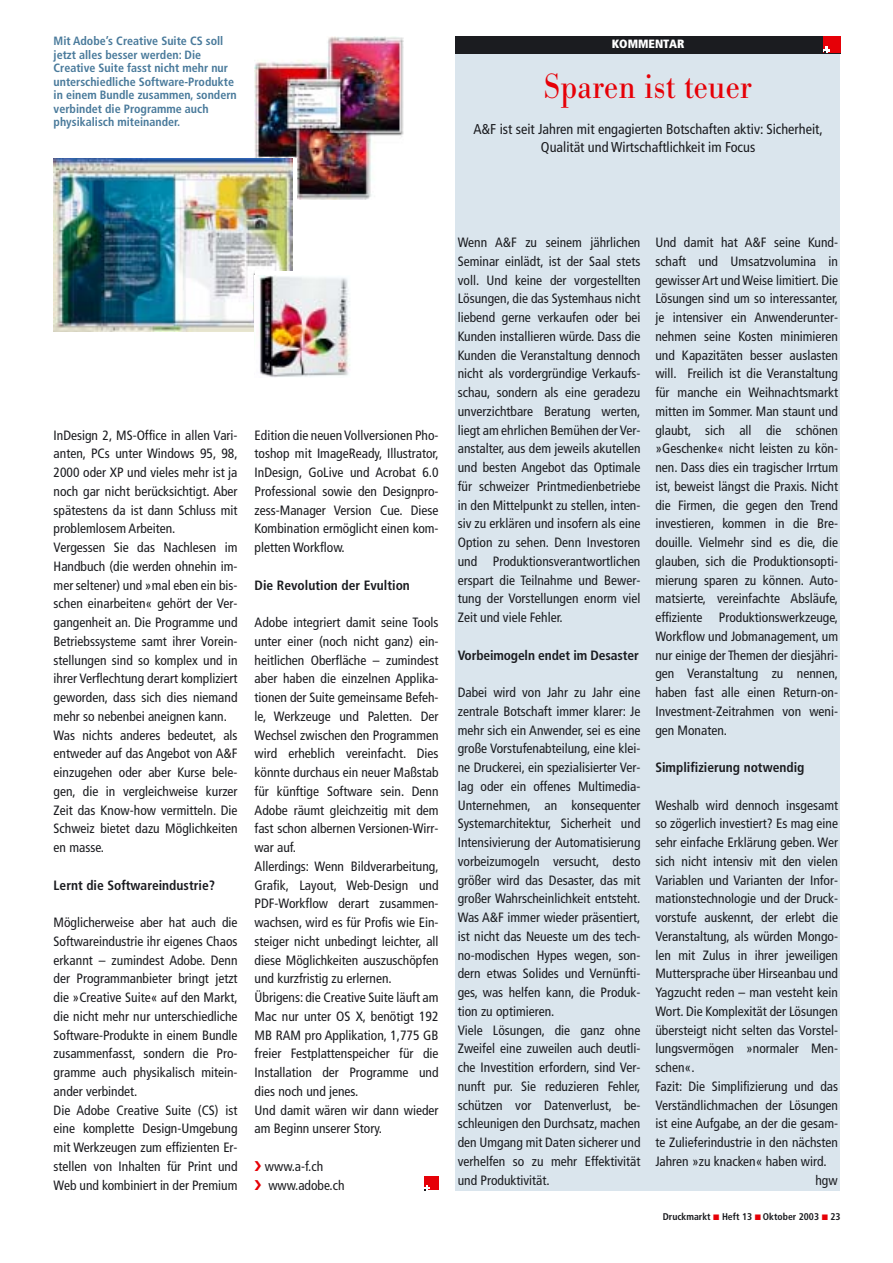
<style>
.page{position:relative;width:893px;height:1263px;background:#fff}
.page>*{position:absolute;margin:0;border:0;box-sizing:border-box;transform-origin:0 0}
.t1{font:36px "Bodoni Nr 1 SB";letter-spacing:-.005em;color:#e60007;scale:.9 1}
.t2{font:condensed 14.25px/18px "Frutiger";color:#1b1c20;text-align:center}
.t3{font:condensed 13.5px/18.8px "Frutiger";color:#1b1c20}
.t4{font:700 condensed 13.5px "Frutiger";color:#1b1c20}
.t5{font:700 condensed 12px/13.5px "Frutiger";color:#497a9b}
.t6{font:900 condensed 12px "Frutiger";color:#fff}
.t7{font:700 condensed 9.75px "Frutiger";color:#1b1c20}
</style>
<div class="page">
<div style="left:455px;top:36px;width:385px;height:1155px;background:#dae5ed"></div>
<div style="left:455px;top:36px;width:385px;height:17px;background:#1b1c20"></div>
<div style="left:823px;top:36px;width:17px;height:17px;background:#e60007"></div>
<svg style="left:823px;top:47px;width:7px;height:6px"></svg>
<div style="left:424px;top:1177px;width:14px;height:13px;background:#e60007"></div>
<svg style="left:424px;top:1185px;width:6px;height:6px"></svg>
<img style="left:255px;top:36px;width:148px;height:164px">
<div style="left:54px;top:158px;width:242px;height:184px;background:#fff"></div>
<img style="left:54px;top:158px;width:238px;height:173px">
<div style="left:255px;top:271px;width:98px;height:107px;background:#fff"></div>
<img style="left:259px;top:276px;width:91px;height:101px">
<p class="t5" style="left:54px;top:35px;width:185px">Mit Adobe’s Creative Suite CS soll jetzt alles besser werden: Die Creative Suite fasst nicht mehr nur unterschiedliche Software-Produkte in einem Bundle zusammen, sondern verbindet die Programme auch physikalisch miteinander.</p>
<p class="t6" style="left:612px;top:39px;width:74px">KOMMENTAR</p>
<h1 class="t1" style="left:544px;top:72px;width:233px">Sparen ist teuer</h1>
<p class="t2" style="left:473px;top:121px;width:351px">A&amp;F ist seit Jahren mit engagierten Botschaften aktiv: Sicherheit,<br>Qualität und Wirtschaftlichkeit im Focus</p>
<p class="t3" style="left:54px;top:427px;width:185px">InDesign 2, MS-Office in allen Vari&shy;anten, PCs unter Windows 95, 98,<br>2000 oder XP und vieles mehr ist ja noch gar nicht berücksichtigt. Aber spätestens da ist dann Schluss mit problemlosem Arbeiten.<br>Vergessen Sie das Nachlesen im<br>Handbuch (die werden ohnehin im&shy;mer seltener) und »mal eben ein bis&shy;schen einarbeiten« gehört der Ver&shy;gangenheit an. Die Programme und<br>Betriebssysteme samt ihrer Vorein&shy;stellungen sind so komplex und in ihrer Verflechtung derart kompliziert geworden, dass sich dies niemand mehr so nebenbei aneignen kann.<br>Was nichts anderes bedeutet, als entweder auf das Angebot von A&amp;F einzugehen oder aber Kurse bele&shy;gen, die in vergleichweise kurzer<br>Zeit das Know-how vermitteln. Die<br>Schweiz bietet dazu Möglichkeiten en masse.</p>
<p class="t4" style="left:54px;top:879px;width:163px">Lernt die Softwareindustrie?</p>
<p class="t3" style="left:54px;top:914px;width:185px">Möglicherweise aber hat auch die Softwareindustrie ihr eigenes Chaos erkannt – zumindest Adobe. Denn der Programmanbieter bringt jetzt die »Creative Suite« auf den Markt, die nicht mehr nur unterschiedliche Software-Produkte in einem Bundle zusammenfasst, sondern die Pro&shy;gramme auch physikalisch mitein&shy;ander verbindet.<br>Die Adobe Creative Suite (CS) ist eine komplette Design-Umgebung mit Werkzeugen zum effizienten Er&shy;stellen von Inhalten für Print und Web und kombiniert in der Premium</p>
<p class="t3" style="left:254px;top:427px;width:185px;text-align:justify">Edition die neuen Vollversionen Pho&shy;toshop mit ImageReady, Illustrator, InDesign, GoLive und Acrobat 6.0<br>Professional sowie den Designpro&shy;zess-Manager Version Cue. Diese Kombination ermöglicht einen kom&shy;pletten Workflow.</p>
<p class="t4" style="left:254px;top:579px;width:157px">Die Revolution der Evultion</p>
<p class="t3" style="left:254px;top:614px;width:185px">Adobe integriert damit seine Tools unter einer (noch nicht ganz) ein&shy;heitlichen Oberfläche – zumindest aber haben die einzelnen Applika&shy;tionen der Suite gemeinsame Befeh&shy;le, Werkzeuge und Paletten. Der<br>Wechsel zwischen den Programmen wird erheblich vereinfacht. Dies könnte durchaus ein neuer Maßstab für künftige Software sein. Denn<br>Adobe räumt gleichzeitig mit dem fast schon albernen Versionen-Wirr&shy;war auf.<br>Allerdings: Wenn Bildverarbeitung,<br>Grafik, Layout, Web-Design und<br>PDF-Workflow derart zusammen&shy;wachsen, wird es für Profis wie Ein&shy;steiger nicht unbedingt leichter, all diese Möglichkeiten auszuschöpfen und kurzfristig zu erlernen.<br>Übrigens: die Creative Suite läuft am<br>Mac nur unter OS X, benötigt 192<br>MB RAM pro Applikation, 1,775 GB freier Festplattenspeicher für die<br>Installation der Programme und dies noch und jenes.<br>Und damit wären wir dann wieder am Beginn unserer Story.</p>
<p class="t3" style="left:265px;top:1158px;width:81px">www.a-f.ch www.adobe.ch</p>
<p class="t3" style="left:457px;top:234px;width:184px;text-align:justify">Wenn A&amp;F zu seinem jährlichen Seminar einlädt, ist der Saal stets voll. Und keine der vorgestellten Lösungen, die das Systemhaus nicht liebend gerne verkaufen oder bei Kunden installieren würde. Dass die Kunden die Veranstaltung dennoch nicht als vordergründige Verkaufs&shy;schau, sondern als eine geradezu unverzichtbare Beratung werten, liegt am ehrlichen Bemühen der Ver&shy;anstalter, aus dem jeweils akutellen und besten Angebot das Optimale für schweizer Printmedienbetriebe in den Mittelpunkt zu stellen, inten&shy;siv zu erklären und insofern als eine Option zu sehen. Denn Investoren und Produktionsverantwortlichen erspart die Teilnahme und Bewer&shy;tung der Vorstellungen enorm viel Zeit und viele Fehler.</p>
<p class="t4" style="left:457px;top:650px;width:182px">Vorbeimogeln endet im Desaster</p>
<p class="t3" style="left:457px;top:684px;width:184px">Dabei wird von Jahr zu Jahr eine zentrale Botschaft immer klarer: Je mehr sich ein Anwender, sei es eine große Vorstufenabteilung, eine klei&shy;ne Druckerei, ein spezialisierter Ver&shy;lag oder ein offenes Multimedia-Unternehmen, an konsequenter Systemarchitektur, Sicherheit und Intensivierung der Automatisierung vorbeizumogeln versucht, desto größer wird das Desaster, das mit großer Wahrscheinlichkeit entsteht.<br>Was A&amp;F immer wieder präsentiert, ist nicht das Neueste um des tech&shy;no-modischen Hypes wegen, son&shy;dern etwas Solides und Vernünfti&shy;ges, was helfen kann, die Produk&shy;tion zu optimieren.<br>Viele Lösungen, die ganz ohne Zweifel eine zuweilen auch deutli&shy;che Investition erfordern, sind Ver&shy;nunft pur. Sie reduzieren Fehler, schützen vor Datenverlust, be&shy;schleunigen den Durchsatz, machen den Umgang mit Daten sicherer und verhelfen so zu mehr Effektivität und Produktivität.</p>
<p class="t3" style="left:655px;top:234px;width:184px;text-align:justify">Und damit hat A&amp;F seine Kund&shy;schaft und Umsatzvolumina in gewisser Art und Weise limitiert. Die Lösungen sind um so interessanter, je intensiver ein Anwenderunter&shy;nehmen seine Kosten minimieren und Kapazitäten besser auslasten will. Freilich ist die Veranstaltung für manche ein Weihnachtsmarkt mitten im Sommer. Man staunt und glaubt, sich all die schönen »Geschenke« nicht leisten zu kön&shy;nen. Dass dies ein tragischer Irrtum ist, beweist längst die Praxis. Nicht die Firmen, die gegen den Trend investieren, kommen in die Bre&shy;douille. Vielmehr sind es die, die glauben, sich die Produktionsopti&shy;mierung sparen zu können. Auto&shy;matsierte, vereinfachte Absläufe, effiziente Produktionswerkzeuge, Workflow und Jobmanagement, um nur einige der Themen der diesjähri&shy;gen Veranstaltung zu nennen, haben fast alle einen Return-on-Investment-Zeitrahmen von weni&shy;gen Monaten.</p>
<p class="t4" style="left:655px;top:762px;width:151px">Simplifizierung notwendig</p>
<p class="t3" style="left:655px;top:797px;width:184px">Weshalb wird dennoch insgesamt</p>
<p class="t3" style="left:655px;top:815px;width:184px">so zögerlich investiert? Es mag eine</p>
<p class="t3" style="left:655px;top:834px;width:184px">sehr einfache Erklärung geben. Wer</p>
<p class="t3" style="left:655px;top:853px;width:184px">sich nicht intensiv mit den vielen</p>
<p class="t3" style="left:655px;top:872px;width:184px">Variablen und Varianten der Infor-</p>
<p class="t3" style="left:655px;top:890px;width:184px">mationstechnologie und der Druck-</p>
<p class="t3" style="left:655px;top:909px;width:184px">vorstufe auskennt, der erlebt die</p>
<p class="t3" style="left:655px;top:928px;width:184px">Veranstaltung, als würden Mongo-</p>
<p class="t3" style="left:655px;top:947px;width:184px">len mit Zulus in ihrer jeweiligen</p>
<p class="t3" style="left:655px;top:965px;width:184px">Muttersprache über Hirseanbau und</p>
<p class="t3" style="left:655px;top:984px;width:184px">Yagzucht reden – man vesteht kein</p>
<p class="t3" style="left:655px;top:1003px;width:184px">Wort. Die Komplexität der Lösungen</p>
<p class="t3" style="left:655px;top:1022px;width:184px">übersteigt nicht selten das Vorstel-</p>
<p class="t3" style="left:655px;top:1040px;width:184px">lungsvermögen »normaler Men-</p>
<p class="t3" style="left:655px;top:1059px;width:41px">schen«.</p>
<p class="t3" style="left:655px;top:1078px;width:184px">Fazit: Die Simplifizierung und das</p>
<p class="t3" style="left:655px;top:1097px;width:184px">Verständlichmachen der Lösungen</p>
<p class="t3" style="left:655px;top:1115px;width:184px">ist eine Aufgabe, an der die gesam-</p>
<p class="t3" style="left:655px;top:1134px;width:184px">te Zulieferindustrie in den nächsten</p>
<p class="t3" style="left:655px;top:1153px;width:173px">Jahren »zu knacken« haben wird.</p>
<p class="t3" style="left:815px;top:1172px;width:24px">hgw</p>
<p class="t7" style="left:662px;top:1212px;width:179px">Druckmarkt Heft 13 Oktober 2003 23</p>
</div>
